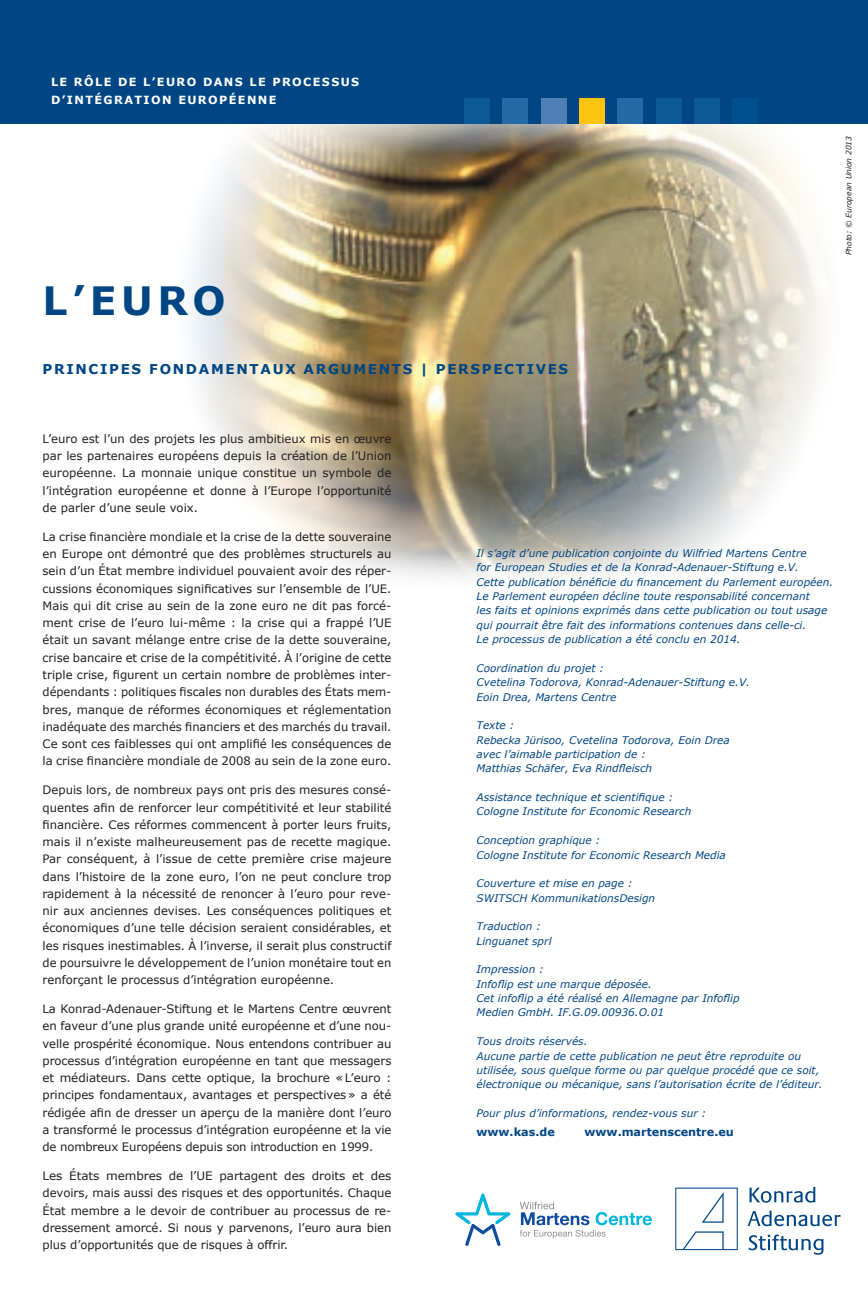
<style>
.page{position:relative;width:868px;height:1302px;background:#fff}
.page>*{position:absolute;margin:0;border:0;box-sizing:border-box;transform-origin:0 0}
.t1{font:700 39px "Verdana";color:#004684}
.t2{font:700 13.5px "Verdana";letter-spacing:.125em;color:#004684}
.t3{font:11.7px/17.2px "Verdana";color:#231f20;text-align:justify}
.t4{font:700 11.25px/18px "Verdana";letter-spacing:.125em;color:#fff}
.t5{font:700 11.25px "Verdana";color:#004684}
.t6{font:italic 10.5px/14.4px "Verdana";color:#004684}
.t7{font:italic 7.5px "Verdana";color:#231f20}
</style>
<div class="page">
<img style="left:161px;top:123px;width:706px;height:455px">
<div style="left:0;top:0;width:867px;height:123px;background:#004684"></div>
<div style="left:464px;top:98px;width:26px;height:25px;background:#0b5997"></div>
<div style="left:502px;top:98px;width:26px;height:25px;background:#246aa7"></div>
<div style="left:541px;top:98px;width:25px;height:25px;background:#4e80b6"></div>
<div style="left:579px;top:98px;width:25px;height:25px;background:#fec210"></div>
<div style="left:617px;top:98px;width:26px;height:25px;background:#246aa7"></div>
<div style="left:655px;top:98px;width:26px;height:25px;background:#0b5997"></div>
<div style="left:694px;top:98px;width:25px;height:25px;background:#0b5997"></div>
<div style="left:732px;top:98px;width:25px;height:25px;background:#004f8f"></div>
<svg style="left:675px;top:1187px;width:62px;height:62px"></svg>
<svg style="left:749px;top:1186px;width:66px;height:16px"></svg>
<svg style="left:748px;top:1210px;width:92px;height:15px"></svg>
<svg style="left:748px;top:1234px;width:75px;height:20px"></svg>
<svg style="left:455px;top:1193px;width:55px;height:52px"></svg>
<svg style="left:519px;top:1201px;width:132px;height:36px"></svg>
<p class="t4" style="left:51px;top:73px;width:310px">LE RÔLE DE L’EURO DANS LE PROCESSUS<br>D’INTÉGRATION EUROPÉENNE</p>
<h1 class="t1" style="left:43px;top:276px;width:185px">L’EURO</h1>
<p class="t2" style="left:43px;top:361px;width:527px">PRINCIPES FONDAMENTAUX ARGUMENTS | PERSPECTIVES</p>
<p class="t7" style="left:844px;top:255px;width:121px;rotate:-90deg">Photo: © European Union 2013</p>
<p class="t3" style="left:43px;top:429px;width:350px">L’euro est l’un des projets les plus ambitieux mis en œuvre par les partenaires européens depuis la création de l’Union européenne. La monnaie unique constitue un symbole de l’intégration européenne et donne à l’Europe l’opportunité de parler d’une seule voix.</p>
<p class="t3" style="left:43px;top:527px;width:350px">La crise financière mondiale et la crise de la dette souveraine en Europe ont démontré que des problèmes structurels au sein d’un État membre individuel pouvaient avoir des réper&shy;cussions économiques significatives sur l’ensemble de l’UE.<br>Mais qui dit crise au sein de la zone euro ne dit pas forcé&shy;ment crise de l’euro lui-même : la crise qui a frappé l’UE était un savant mélange entre crise de la dette souveraine, crise bancaire et crise de la compétitivité. À l’origine de cette triple crise, figurent un certain nombre de problèmes inter&shy;dépendants : politiques fiscales non durables des États mem&shy;bres, manque de réformes économiques et réglementation inadéquate des marchés financiers et des marchés du travail.<br>Ce sont ces faiblesses qui ont amplifié les conséquences de la crise financière mondiale de 2008 au sein de la zone euro.</p>
<p class="t3" style="left:43px;top:780px;width:350px">Depuis lors, de nombreux pays ont pris des mesures consé&shy;quentes afin de renforcer leur compétitivité et leur stabilité financière. Ces réformes commencent à porter leurs fruits, mais il n’existe malheureusement pas de recette magique.<br>Par conséquent, à l’issue de cette première crise majeure dans l’histoire de la zone euro, l’on ne peut conclure trop rapidement à la nécessité de renoncer à l’euro pour reve&shy;nir aux anciennes devises. Les conséquences politiques et économiques d’une telle décision seraient considérables, et les risques inestimables. À l’inverse, il serait plus constructif de poursuivre le développement de l’union monétaire tout en renforçant le processus d’intégration européenne.</p>
<p class="t3" style="left:43px;top:999px;width:350px">La Konrad-Adenauer-Stiftung et le Martens Centre œuvrent en faveur d’une plus grande unité européenne et d’une nou&shy;velle prospérité économique. Nous entendons contribuer au processus d’intégration européenne en tant que messagers et médiateurs. Dans cette optique, la brochure « L’euro : principes fondamentaux, avantages et perspectives » a été rédigée afin de dresser un aperçu de la manière dont l’euro a transformé le processus d’intégration européenne et la vie de nombreux Européens depuis son introduction en 1999.</p>
<p class="t3" style="left:43px;top:1166px;width:350px">Les États membres de l’UE partagent des droits et des devoirs, mais aussi des risques et des opportunités. Chaque État membre a le devoir de contribuer au processus de re&shy;dressement amorcé. Si nous y parvenons, l’euro aura bien plus d’opportunités que de risques à offrir.</p>
<p class="t6" style="left:476px;top:545px;width:358px">Il s’agit d’une publication conjointe du Wilfried Martens Centre<br>for European Studies et de la Konrad-Adenauer-Stiftung e.V.<br>Cette publication bénéficie du financement du Parlement européen.<br>Le Parlement européen décline toute responsabilité concernant<br>les faits et opinions exprimés dans cette publication ou tout usage qui pourrait être fait des informations contenues dans celle-ci.<br>Le processus de publication a été conclu en 2014.</p>
<p class="t6" style="left:476px;top:660px;width:275px">Coordination du projet :<br>Cvetelina Todorova, Konrad-Adenauer-Stiftung e.V.<br>Eoin Drea, Martens Centre</p>
<p class="t6" style="left:476px;top:717px;width:255px">Texte :<br>Rebecka Jürisoo, Cvetelina Todorova, Eoin Drea avec l’aimable participation de :<br>Matthias Schäfer, Eva Rindfleisch</p>
<p class="t6" style="left:476px;top:789px;width:216px">Assistance technique et scientifique :<br>Cologne Institute for Economic Research</p>
<p class="t6" style="left:476px;top:832px;width:251px">Conception graphique :<br>Cologne Institute for Economic Research Media</p>
<p class="t6" style="left:476px;top:875px;width:180px">Couverture et mise en page :<br>SWITSCH KommunikationsDesign</p>
<p class="t6" style="left:476px;top:918px;width:76px">Traduction :<br>Linguanet sprl</p>
<p class="t6" style="left:476px;top:961px;width:264px">Impression :<br>Infoflip est une marque déposée.<br>Cet infoflip a été réalisé en Allemagne par Infoflip Medien GmbH. IF.G.09.00936.O.01</p>
<p class="t6" style="left:476px;top:1033px;width:347px">Tous droits réservés.<br>Aucune partie de cette publication ne peut être reproduite ou utilisée, sous quelque forme ou par quelque procédé que ce soit, électronique ou mécanique, sans l’autorisation écrite de l’éditeur.</p>
<p class="t6" style="left:476px;top:1105px;width:231px">Pour plus d’informations, rendez-vous sur :</p>
<p class="t5" style="left:476px;top:1124px;width:80px">www.kas.de</p>
<p class="t5" style="left:584px;top:1124px;width:151px">www.martenscentre.eu</p>
</div>
